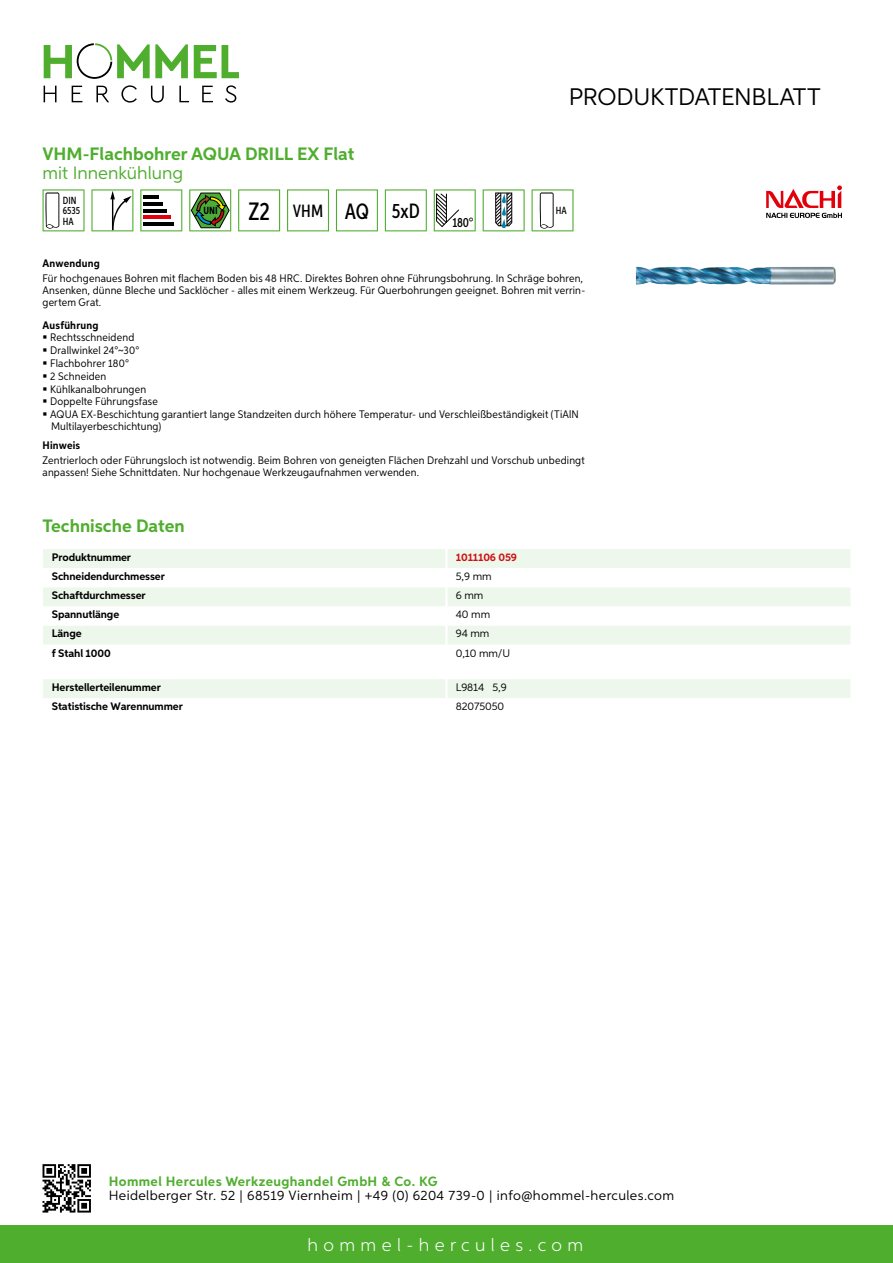
<style>
.page{position:relative;width:893px;height:1263px;background:#fff}
.page>*{position:absolute;margin:0;border:0;box-sizing:border-box;transform-origin:0 0}
.t1{font:24px "Aspira";letter-spacing:-.01em;color:#000}
.t2{font:700 18px "Aspira";color:#50ae2f}
.t3{font:300 18px "Aspira";letter-spacing:.3em;color:#fff}
.t4{font:18px "Aspira";color:#50ae2f}
.t5{font:500 17.85px "Aspira XX Nar";color:#000}
.t6{font:13.5px "Aspira";letter-spacing:.03em;color:#000}
.t7{font:700 13.5px "Aspira";letter-spacing:.03em;color:#50ae2f}
.t8{font:500 13.35px "Aspira XX Nar";color:#000}
.t9{font:10.95px/12.6px "Aspira Nar";letter-spacing:.015em;color:#000}
.t10{font:700 10.95px "Aspira";letter-spacing:-.01em;color:#000}
.t11{font:10.95px "Aspira";letter-spacing:-.01em;color:#000}
.t12{font:700 10.95px "Aspira Nar";letter-spacing:.02em;color:#000}
.t13{font:700 10.95px "Aspira";letter-spacing:-.01em;color:#cd1013}
.t14{font:500 10.35px/10.4px "Aspira XX Nar";color:#000}
.t15{font:700 10.35px "Aspira XX Nar";color:#000}
.s1{font-size:25.2px}
.s2{font-size:22.2px}
.s3{font-size:20.7px}
</style>
<div class="page">
<div style="left:0;top:1226px;width:893px;height:37px;background:#50ae2f"></div>
<svg style="left:43px;top:1164px;width:48px;height:48px"></svg>
<svg style="left:194px;top:45px;width:45px;height:33px"></svg>
<svg style="left:44px;top:43px;width:144px;height:36px"></svg>
<svg style="left:44px;top:86px;width:13px;height:16px"></svg>
<svg style="left:72px;top:86px;width:10px;height:16px"></svg>
<svg style="left:96px;top:86px;width:13px;height:16px"></svg>
<svg style="left:121px;top:85px;width:16px;height:18px"></svg>
<svg style="left:151px;top:86px;width:13px;height:17px"></svg>
<svg style="left:179px;top:86px;width:10px;height:16px"></svg>
<svg style="left:202px;top:86px;width:11px;height:16px"></svg>
<svg style="left:225px;top:85px;width:11px;height:18px"></svg>
<div style="left:43px;top:549px;width:807px;height:19px;background:#eef7eb"></div>
<svg style="left:43px;top:587px;width:807px;height:58px;fill:#eef7eb"></svg>
<hr style="left:445px;top:549px;width:3px;height:19px;background:#fff">
<hr style="left:445px;top:587px;width:3px;height:19px;background:#fff">
<hr style="left:445px;top:606px;width:3px;height:19px;background:#fff">
<hr style="left:445px;top:625px;width:3px;height:20px;background:#fff">
<div style="left:43px;top:679px;width:807px;height:19px;background:#eef7eb"></div>
<svg style="left:43px;top:189px;width:42px;height:42px"></svg>
<svg style="left:91px;top:189px;width:42px;height:42px"></svg>
<svg style="left:140px;top:189px;width:42px;height:42px"></svg>
<hr style="left:143px;top:196px;width:16px;height:3px;background:#000">
<hr style="left:143px;top:202px;width:20px;height:4px;background:#000">
<hr style="left:143px;top:209px;width:24px;height:3px;background:#000">
<hr style="left:143px;top:216px;width:27px;height:3px;background:#e3000b">
<hr style="left:143px;top:222px;width:31px;height:4px;background:#000">
<svg style="left:189px;top:189px;width:42px;height:42px"></svg>
<svg style="left:238px;top:189px;width:42px;height:42px"></svg>
<svg style="left:287px;top:189px;width:42px;height:42px"></svg>
<svg style="left:336px;top:189px;width:42px;height:42px"></svg>
<svg style="left:385px;top:189px;width:42px;height:42px"></svg>
<svg style="left:434px;top:189px;width:42px;height:42px"></svg>
<svg style="left:483px;top:189px;width:42px;height:42px"></svg>
<svg style="left:532px;top:189px;width:42px;height:42px"></svg>
<img style="left:636px;top:267px;width:200px;height:18px">
<svg style="left:766px;top:185px;width:76px;height:33px"></svg>
<h2 class="t2" style="left:43px;top:142px;width:313px">VHM-Flachbohrer AQUA DRILL EX Flat</h2>
<h2 class="t4" style="left:43px;top:162px;width:142px">mit Innenkühlung</h2>
<p class="t14" style="left:63px;top:195px;width:19px">DIN<br>6535<br>HA</p>
<p class="t15" style="left:203px;top:205px;width:16px">UNI</p>
<h3 class="t5" style="left:248px;top:200px;width:173px"><span class="s1">Z2</span> VHM <span class="s2">AQ</span> <span class="s3">5xD</span></h3>
<p class="t8" style="left:452px;top:215px;width:23px">180°</p>
<h1 class="t1" style="left:569px;top:82px;width:253px">Produktdatenblatt</h1>
<p class="t14" style="left:556px;top:205px;width:12px">HA</p>
<p class="t12" style="left:43px;top:257px;width:59px">Anwendung</p>
<p class="t9" style="left:43px;top:273px;width:544px;line-height:12px">Für hochgenaues Bohren mit flachem Boden bis 48 HRC. Direktes Bohren ohne Führungsbohrung. In Schräge bohren,<br>Ansenken, dünne Bleche und Sacklöcher - alles mit einem Werkzeug. Für Querbohrungen geeignet. Bohren mit verrin&shy;gertem Grat.</p>
<p class="t12" style="left:43px;top:318px;width:58px">Ausführung</p>
<p class="t9" style="left:50px;top:331px;width:530px">Rechtsschneidend<br>Drallwinkel 24°~30°<br>Flachbohrer 180°<br>2 Schneiden<br>Kühlkanalbohrungen<br>Doppelte Führungsfase<br>AQUA EX-Beschichtung garantiert lange Standzeiten durch höhere Temperatur- und Verschleißbeständigkeit (TiAlN<br>Multilayerbeschichtung)</p>
<p class="t12" style="left:43px;top:439px;width:39px">Hinweis</p>
<p class="t9" style="left:43px;top:454px;width:544px;line-height:12px">Zentrierloch oder Führungsloch ist notwendig. Beim Bohren von geneigten Flächen Drehzahl und Vorschub unbedingt anpassen! Siehe Schnittdaten. Nur hochgenaue Werkzeugaufnahmen verwenden.</p>
<h2 class="t2" style="left:43px;top:515px;width:144px">Technische Daten</h2>
<p class="t10" style="left:52px;top:550px;width:81px">Produktnummer</p>
<p class="t13" style="left:456px;top:550px;width:63px">1011106 059</p>
<p class="t10" style="left:52px;top:570px;width:115px">Schneidendurchmesser</p>
<p class="t11" style="left:456px;top:570px;width:37px">5,9 mm</p>
<p class="t10" style="left:52px;top:589px;width:95px">Schaftdurchmesser</p>
<p class="t11" style="left:456px;top:589px;width:29px">6 mm</p>
<p class="t10" style="left:52px;top:608px;width:69px">Spannutlänge</p>
<p class="t11" style="left:456px;top:608px;width:36px">40 mm</p>
<p class="t10" style="left:52px;top:627px;width:31px">Länge</p>
<p class="t11" style="left:456px;top:627px;width:35px">94 mm</p>
<p class="t10" style="left:52px;top:646px;width:60px">f Stahl 1000</p>
<p class="t11" style="left:456px;top:646px;width:54px">0,10 mm/U</p>
<p class="t10" style="left:52px;top:681px;width:111px">Herstellerteilenummer</p>
<p class="t11" style="left:456px;top:681px;width:52px">L9814 5,9</p>
<p class="t10" style="left:52px;top:700px;width:132px">Statistische Warennummer</p>
<p class="t11" style="left:456px;top:700px;width:50px">82075050</p>
<p class="t7" style="left:109px;top:1172px;width:330px">Hommel Hercules Werkzeughandel GmbH &amp; Co. KG</p>
<p class="t6" style="left:109px;top:1187px;width:567px">Heidelberger Str. 52 | 68519 Viernheim | +49 (0) 6204 739-0 | info@hommel-hercules.com</p>
<h2 class="t3" style="left:307px;top:1234px;width:277px">hommel-hercules.com</h2>
</div>
